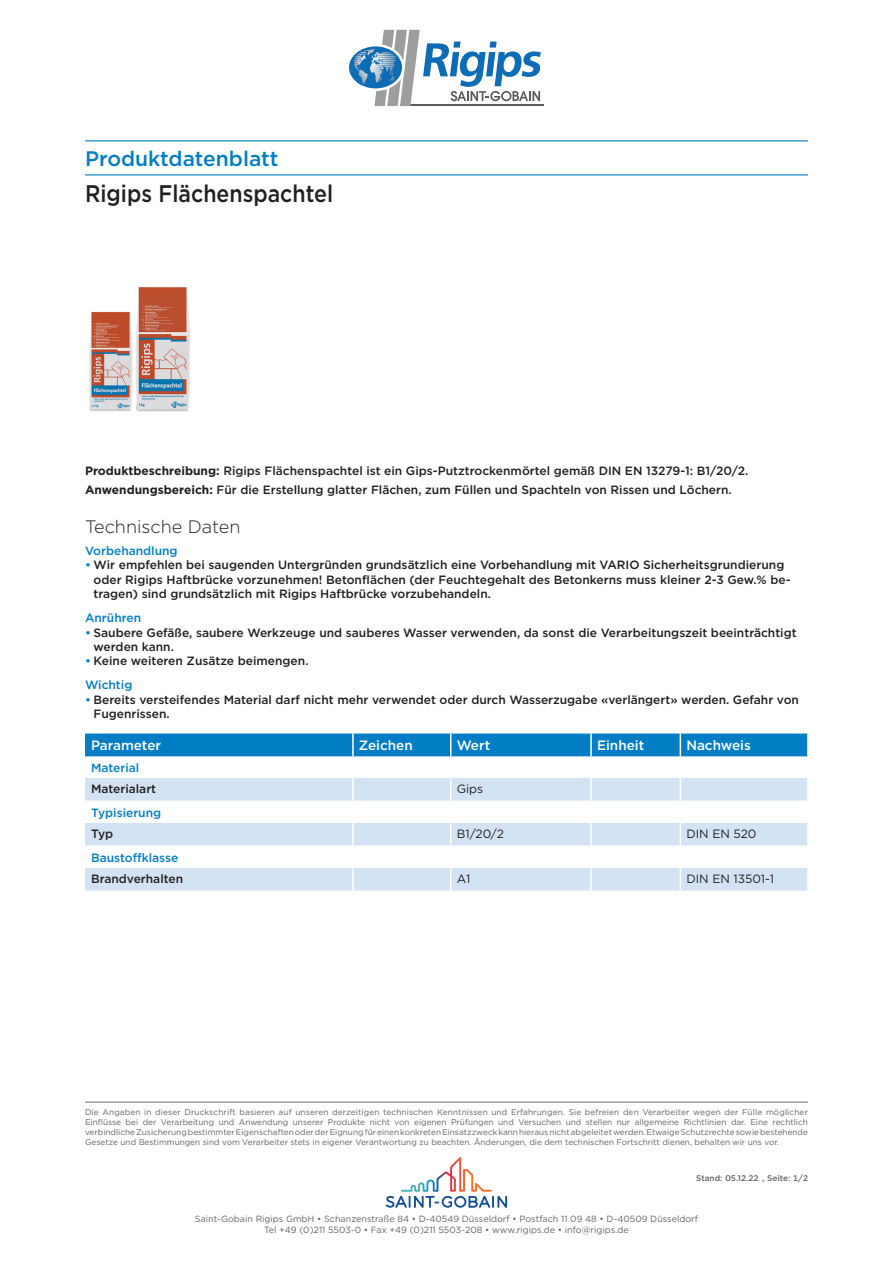
<style>
.page{position:relative;width:893px;height:1263px;background:#fff}
.page>*{position:absolute;margin:0;border:0;box-sizing:border-box;transform-origin:0 0}
.Product_Name{font:500 24px "Gotham";color:#231f20;scale:.89 1}
.t1{font:500 21px "Gotham";color:#007ec5}
.Technische_daten{font:300 18px "Gotham";color:#231f20}
.column_header_column{font:500 13.5px "Gotham";color:#fff}
.Product_Description{font:500 12px/14.4px "Gotham";color:#231f20}
.product_description{font:500 12px "Gotham";color:#231f20}
.attribute_group{font:500 12px "Gotham";color:#007ec5}
.column_1{font:500 12px "Gotham";color:#231f20}
.column_5{font:12px "Gotham";color:#231f20}
.column_3{font:12px "Gotham";color:#231f20}
.t2{font:9px/10.8px "Gotham";color:#636366;text-align:center}
.t3{font:8.25px/9.8px "Gotham";color:#636366;text-align:justify}
.t4{font:500 8.25px "Gotham";color:#636366}
.s1{font-weight:700}
.s2{color:#007ec5}
</style>
<div class="page">
<hr style="left:85px;top:140px;width:723px;height:1px;background:#007ec5">
<hr style="left:85px;top:174px;width:723px;height:1px;background:#007ec5">
<hr style="left:85px;top:1101px;width:723px;height:2px;background:#9d9fa2">
<svg style="left:386px;top:1157px;width:121px;height:51px"></svg>
<hr style="left:410px;top:105px;width:134px;height:1px;background:#5b5e5e">
<svg style="left:349px;top:30px;width:192px;height:76px"></svg>
<svg style="left:85px;top:778px;width:722px;height:112px;fill:#d4e3f4"></svg>
<div style="left:85px;top:733px;width:722px;height:23px;background:#007ec5"></div>
<hr style="left:352px;top:778px;width:2px;height:22px;background:#fff">
<svg style="left:450px;top:778px;width:1px;height:22px"></svg>
<hr style="left:590px;top:778px;width:2px;height:22px;background:#fff">
<svg style="left:680px;top:778px;width:1px;height:22px"></svg>
<hr style="left:85px;top:800px;width:268px;height:2px;background:#fff">
<hr style="left:353px;top:800px;width:98px;height:2px;background:#fff">
<hr style="left:451px;top:800px;width:140px;height:2px;background:#fff">
<hr style="left:591px;top:800px;width:89px;height:2px;background:#fff">
<hr style="left:680px;top:800px;width:129px;height:2px;background:#fff">
<hr style="left:352px;top:823px;width:2px;height:22px;background:#fff">
<svg style="left:450px;top:823px;width:1px;height:22px"></svg>
<hr style="left:590px;top:823px;width:2px;height:22px;background:#fff">
<svg style="left:680px;top:823px;width:1px;height:22px"></svg>
<hr style="left:85px;top:845px;width:268px;height:2px;background:#fff">
<hr style="left:353px;top:845px;width:98px;height:2px;background:#fff">
<hr style="left:451px;top:845px;width:140px;height:2px;background:#fff">
<hr style="left:591px;top:845px;width:89px;height:2px;background:#fff">
<hr style="left:680px;top:845px;width:129px;height:2px;background:#fff">
<hr style="left:352px;top:868px;width:2px;height:22px;background:#fff">
<svg style="left:450px;top:868px;width:1px;height:22px"></svg>
<hr style="left:590px;top:868px;width:2px;height:22px;background:#fff">
<svg style="left:680px;top:868px;width:1px;height:22px"></svg>
<img style="left:89px;top:287px;width:101px;height:125px">
<h2 class="t1" style="left:85px;top:145px;width:195px">Produktdatenblatt</h2>
<p class="Product_Name" style="left:85px;top:178px;width:280px">Rigips Flächenspachtel</p>
<p class="Product_Description" style="left:85px;top:463px;width:665px"><span class="s1">Produktbeschreibung:</span> Rigips Flächenspachtel ist ein Gips‑Putztrockenmörtel gemäß DIN EN 13279‑1: B1/20/2.</p>
<p class="product_description" style="left:85px;top:482px;width:648px"><span class="s1">Anwendungsbereich:</span> Für die Erstellung glatter Flächen, zum Füllen und Spachteln von Rissen und Löchern.</p>
<p class="Technische_daten" style="left:85px;top:515px;width:157px">Technische Daten</p>
<p class="attribute_group" style="left:85px;top:543px;width:94px">Vorbehandlung</p>
<p class="Product_Description" style="left:94px;top:557px;width:698px;text-indent:-9px"><span class="s2">•</span> Wir empfehlen bei saugenden Untergründen grundsätzlich eine Vorbehandlung mit VARIO Sicherheitsgrundierung oder Rigips Haftbrücke vorzunehmen! Betonflächen (der Feuchtegehalt des Betonkerns muss kleiner 2-3 Gew.% be‑ tragen) sind grundsätzlich mit Rigips Haftbrücke vorzubehandeln.</p>
<p class="attribute_group" style="left:85px;top:610px;width:58px">Anrühren</p>
<p class="Product_Description" style="left:94px;top:625px;width:705px;text-indent:-9px"><span class="s2">•</span> Saubere Gefäße, saubere Werkzeuge und sauberes Wasser verwenden, da sonst die Verarbeitungszeit beeinträchtigt werden kann.</p>
<p class="Product_Description" style="left:85px;top:654px;width:225px"><span class="s2">•</span> Keine weiteren Zusätze beimengen.</p>
<p class="attribute_group" style="left:85px;top:677px;width:49px">Wichtig</p>
<p class="Product_Description" style="left:94px;top:692px;width:707px;text-indent:-9px"><span class="s2">•</span> Bereits versteifendes Material darf nicht mehr verwendet oder durch Wasserzugabe «verlängert» werden. Gefahr von<br>Fugenrissen.</p>
<p class="column_header_column" style="left:91px;top:737px;width:72px">Parameter</p>
<p class="column_header_column" style="left:359px;top:737px;width:55px">Zeichen</p>
<p class="column_header_column" style="left:457px;top:737px;width:35px">Wert</p>
<p class="column_header_column" style="left:597px;top:737px;width:49px">Einheit</p>
<p class="column_header_column" style="left:686px;top:737px;width:66px">Nachweis</p>
<p class="attribute_group" style="left:91px;top:760px;width:50px">Material</p>
<p class="column_1" style="left:91px;top:781px;width:67px">Materialart</p>
<p class="column_3" style="left:457px;top:781px;width:28px">Gips</p>
<p class="attribute_group" style="left:91px;top:805px;width:72px">Typisierung</p>
<p class="column_1" style="left:91px;top:826px;width:24px">Typ</p>
<p class="column_3" style="left:457px;top:826px;width:49px">B1/20/2</p>
<p class="column_5" style="left:686px;top:826px;width:72px">DIN EN 520</p>
<p class="attribute_group" style="left:91px;top:850px;width:89px">Baustoffklasse</p>
<p class="column_1" style="left:91px;top:870px;width:94px">Brandverhalten</p>
<p class="column_3" style="left:457px;top:871px;width:15px">A1</p>
<p class="column_5" style="left:686px;top:871px;width:89px">DIN EN 13501-1</p>
<p class="t3" style="left:85px;top:1107px;width:724px">Die Angaben in dieser Druckschrift basieren auf unseren derzeitigen technischen Kenntnissen und Erfahrungen. Sie befreien den Verarbeiter wegen der Fülle möglicher Einflüsse bei der Verarbeitung und Anwendung unserer Produkte nicht von eigenen Prüfungen und Versuchen und stellen nur allgemeine Richtlinien dar. Eine rechtlich verbindliche Zusicherung bestimmter Eigenschaften oder der Eignung für einen konkreten Einsatzzweck kann hieraus nicht abgeleitet werden. Etwaige Schutzrechte sowie bestehende Gesetze und Bestimmungen sind vom Verarbeiter stets in eigener Verantwortung zu beachten. Änderungen, die dem technischen Fortschritt dienen, behalten wir uns vor.</p>
<p class="t4" style="left:696px;top:1173px;width:113px">Stand: 05.12.22 , Seite: 1/2</p>
<p class="t2" style="left:195px;top:1213px;width:505px">Saint-Gobain Rigips GmbH • Schanzenstraße 84 • D-40549 Düsseldorf • Postfach 11 09 48 • D-40509 Düsseldorf<br>Tel +49 (0)211 5503-0 • Fax +49 (0)211 5503-208 • www.rigips.de • info@rigips.de</p>
</div>
